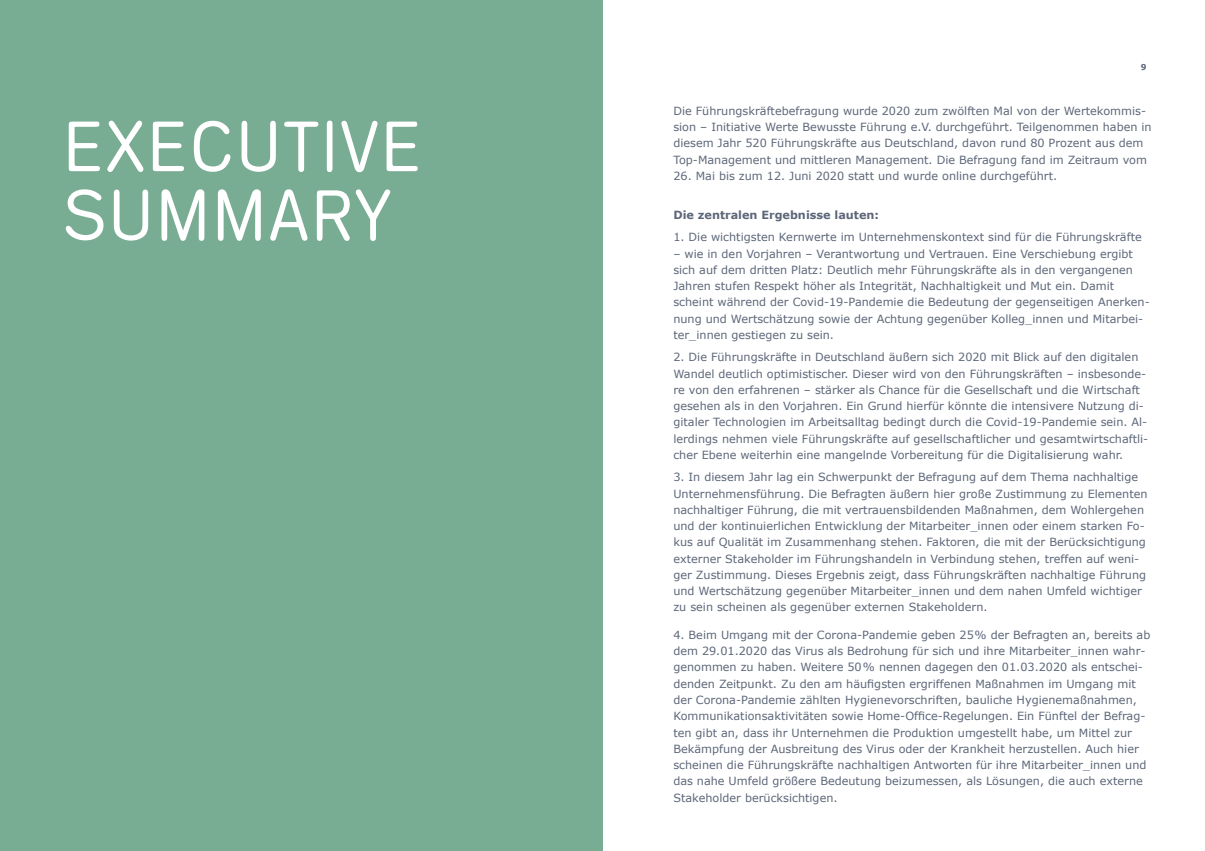
<style>
.page{position:relative;width:1205px;height:851px;background:#fff}
.page>*{position:absolute;margin:0;border:0;box-sizing:border-box;transform-origin:0 0}
.t1{font:11.25px/16.2px "Verdana";color:#5d6779}
.t2{font:700 11.25px "Verdana";color:#5d6779}
.t3{font:700 8.12px "Verdana";color:#5d6779}
</style>
<div class="page">
<div style="left:0;top:0;width:602px;height:850px;background:#78ac93"></div>
<svg style="left:66px;top:189px;width:324px;height:52px"></svg>
<svg style="left:69px;top:120px;width:349px;height:52px"></svg>
<p class="t3" style="left:1140px;top:62px;width:7px">9</p>
<p class="t1" style="left:673px;top:103px;width:480px">Die Führungskräftebefragung wurde 2020 zum zwölften Mal von der Wertekommis&shy;sion – Initiative Werte Bewusste Führung e.V. durchgeführt. Teilgenommen haben in diesem Jahr 520 Führungskräfte aus Deutschland, davon rund 80 Prozent aus dem Top-Management und mittleren Management. Die Befragung fand im Zeitraum vom</p>
<p class="t1" style="left:673px;top:168px;width:385px">26. Mai bis zum 12. Juni 2020 statt und wurde online durchgeführt.</p>
<p class="t2" style="left:673px;top:207px;width:207px">Die zentralen Ergebnisse lauten:</p>
<p class="t1" style="left:673px;top:229px;width:470px">1. Die wichtigsten Kernwerte im Unternehmenskontext sind für die Führungskräfte</p>
<p class="t1" style="left:673px;top:245px;width:478px">– wie in den Vorjahren – Verantwortung und Vertrauen. Eine Verschiebung ergibt sich auf dem dritten Platz: Deutlich mehr Führungskräfte als in den vergangenen Jahren stufen Respekt höher als Integrität, Nachhaltigkeit und Mut ein. Damit scheint während der Covid-19-Pandemie die Bedeutung der gegenseitigen Anerken&shy;nung und Wertschätzung sowie der Achtung gegenüber Kolleg_innen und Mitarbei&shy;ter_innen gestiegen zu sein.</p>
<p class="t1" style="left:673px;top:349px;width:476px">2. Die Führungskräfte in Deutschland äußern sich 2020 mit Blick auf den digitalen Wandel deutlich optimistischer. Dieser wird von den Führungskräften – insbesonde&shy;re von den erfahrenen – stärker als Chance für die Gesellschaft und die Wirtschaft gesehen als in den Vorjahren. Ein Grund hierfür könnte die intensivere Nutzung di&shy;gitaler Technologien im Arbeitsalltag bedingt durch die Covid-19-Pandemie sein. Al&shy;lerdings nehmen viele Führungskräfte auf gesellschaftlicher und gesamtwirtschaftli&shy;cher Ebene weiterhin eine mangelnde Vorbereitung für die Digitalisierung wahr.</p>
<p class="t1" style="left:673px;top:469px;width:476px">3. In diesem Jahr lag ein Schwerpunkt der Befragung auf dem Thema nachhaltige Unternehmensführung. Die Befragten äußern hier große Zustimmung zu Elementen nachhaltiger Führung, die mit vertrauensbildenden Maßnahmen, dem Wohlergehen und der kontinuierlichen Entwicklung der Mitarbeiter_innen oder einem starken Fo&shy;kus auf Qualität im Zusammenhang stehen. Faktoren, die mit der Berücksichtigung externer Stakeholder im Führungshandeln in Verbindung stehen, treffen auf weni&shy;ger Zustimmung. Dieses Ergebnis zeigt, dass Führungskräften nachhaltige Führung und Wertschätzung gegenüber Mitarbeiter_innen und dem nahen Umfeld wichtiger zu sein scheinen als gegenüber externen Stakeholdern.</p>
<p class="t1" style="left:673px;top:626px;width:478px">4. Beim Umgang mit der Corona-Pandemie geben 25% der Befragten an, bereits ab dem 29.01.2020 das Virus als Bedrohung für sich und ihre Mitarbeiter_innen wahr&shy;genommen zu haben. Weitere 50% nennen dagegen den 01.03.2020 als entschei&shy;denden Zeitpunkt. Zu den am häufigsten ergriffenen Maßnahmen im Umgang mit der Corona-Pandemie zählten Hygienevorschriften, bauliche Hygienemaßnahmen, Kommunikationsaktivitäten sowie Home-Office-Regelungen. Ein Fünftel der Befrag&shy;ten gibt an, dass ihr Unternehmen die Produktion umgestellt habe, um Mittel zur Bekämpfung der Ausbreitung des Virus oder der Krankheit herzustellen. Auch hier scheinen die Führungskräfte nachhaltigen Antworten für ihre Mitarbeiter_innen und das nahe Umfeld größere Bedeutung beizumessen, als Lösungen, die auch externe Stakeholder berücksichtigen.</p>
</div>
